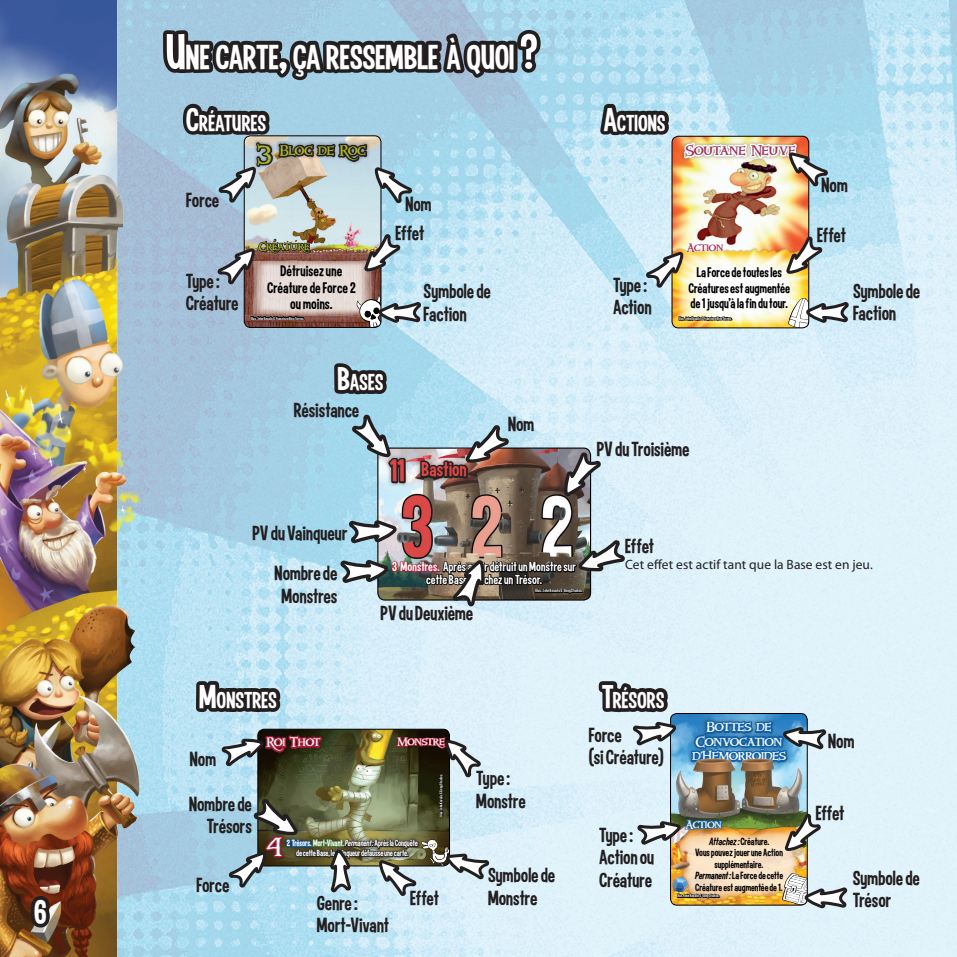
<style>
.page{position:relative;width:957px;height:957px;background:#fff}
.page>*{position:absolute;margin:0;border:0;box-sizing:border-box;transform-origin:0 0}
.t1{font:37.8px "Curse Casual JVE";letter-spacing:-.005em;color:#fff}
.t2{font:36px "Curse Casual JVE";color:#fff}
.t3{font:33.75px "Curse Casual JVE";color:#db4847}
.t4{font:25.2px "Curse Casual JVE";color:#fff}
.t5{font:22.8px "Quasimodo";color:#afbb25}
.t6{font:22.8px "Quasimodo";color:#fff}
.t7{font:22.35px/22.5px "Curse Casual JVE";color:#231f20}
.t8{font:21.9px "Curse Casual JVE";letter-spacing:.005em;color:#db4847}
.t9{font:16.65px/16.6px "Curse Casual JVE";letter-spacing:.01em;color:#000001;text-align:center}
.t10{font:15.15px/15.1px "Curse Casual JVE";color:#000001;text-align:center}
.t11{font:14.4px/12.6px "Curse Casual JVE";letter-spacing:.01em;color:#fff;text-align:center}
.t12{font:13.65px "Quasimodo";letter-spacing:-.02em;color:#9e2d55}
.t13{font:13.65px "Quasimodo";letter-spacing:-.01em;color:#afbb25}
.t14{font:13.5px "Myriad Pro";letter-spacing:.005em;color:#231f20}
.t15{font:12.9px/14.4px "Quasimodo";letter-spacing:-.015em;color:#fff;text-align:center}
.t16{font:12.15px "Quasimodo";letter-spacing:-.015em;color:#fff}
.t17{font:11.4px/11.4px "Curse Casual JVE";color:#000001;text-align:center}
.t18{font:10.65px "Quasimodo";letter-spacing:-.02em;color:#fff}
.t19{font:10.65px "Quasimodo";letter-spacing:-.025em;color:#afbb25}
.t20{font:10.65px "Quasimodo";letter-spacing:-.01em;color:#9e2d55}
.t21{font:9.9px/9.9px "Curse Casual JVE";letter-spacing:-.01em;color:#fff;text-align:center;scale:.95 1}
.t22{font:5.1px "Curse Casual JVE";letter-spacing:.025em;color:#fff}
.t23{font:4.5px "Curse Casual JVE";letter-spacing:.02em;color:#fff}
.s1{font-size:54px}
.s2{font-size:36px}
.s3{font-style:italic}
</style>
<div class="page">
<img style="left:166px;top:0;width:791px;height:957px">
<img style="left:0;top:0;width:166px;height:957px">
<svg style="left:26px;top:892px;width:27px;height:41px"></svg>
<img style="left:246px;top:206px;width:133px;height:26px">
<img style="left:244px;top:232px;width:135px;height:95px">
<svg style="left:251px;top:315px;width:54px;height:8px"></svg>
<svg style="left:362px;top:232px;width:41px;height:41px;background:#a1aeb0"></svg>
<svg style="left:159px;top:2px;width:385px;height:204px;background:#8eaab9"></svg>
<svg style="left:356px;top:295px;width:68px;height:32px"></svg>
<img style="left:673px;top:136px;width:134px;height:96px">
<img style="left:672px;top:232px;width:135px;height:96px">
<svg style="left:678px;top:315px;width:55px;height:8px"></svg>
<div style="left:671px;top:136px;width:138px;height:192px;border:1px solid #000;border-radius:6px"></div>
<svg style="left:783px;top:234px;width:42px;height:41px;background:#bba38e"></svg>
<svg style="left:644px;top:238px;width:81px;height:52px"></svg>
<svg style="left:595px;top:71px;width:79px;height:97px;background:#9bb7c4"></svg>
<svg style="left:682px;top:20px;width:148px;height:169px;background:#b8d3d9"></svg>
<svg style="left:788px;top:297px;width:63px;height:31px"></svg>
<img style="left:672px;top:713px;width:135px;height:96px">
<img style="left:670px;top:809px;width:136px;height:96px">
<svg style="left:677px;top:893px;width:43px;height:7px"></svg>
<img style="left:672px;top:755px;width:134px;height:43px">
<img style="left:746px;top:783px;width:21px;height:7px">
<div style="left:670px;top:713px;width:138px;height:192px;border:1px solid #000;border-radius:6px"></div>
<svg style="left:782px;top:811px;width:41px;height:41px;background:#9fa08e"></svg>
<svg style="left:635px;top:815px;width:89px;height:32px;background:#a5a498"></svg>
<svg style="left:782px;top:873px;width:68px;height:38px"></svg>
<svg style="left:320px;top:336px;width:72px;height:64px;background:#7fa0af"></svg>
<img style="left:337px;top:412px;width:289px;height:196px">
<svg style="left:595px;top:677px;width:84px;height:71px;background:#9ba7ae"></svg>
<svg style="left:192px;top:641px;width:298px;height:257px;background:#9cacab"></svg>
<svg style="left:215px;top:236px;width:97px;height:51px;background:#a39b9b"></svg>
<svg style="left:688px;top:716px;width:140px;height:67px;background:#6490b0"></svg>
<h2 class="t2" style="left:34px;top:893px;width:14px">6</h2>
<h1 class="t1" style="left:166px;top:37px;width:373px"><span class="s1">U</span>NECARTE<span class="s1">,</span> ÇARESSEMBLE ÀQUOI <span class="s1">?</span></h1>
<p class="t4" style="left:186px;top:110px;width:81px"><span class="s2">C</span>RÉATURES</p>
<p class="t4" style="left:603px;top:110px;width:63px"><span class="s2">A</span>CTIONS</p>
<p class="t5" style="left:258px;top:139px;width:15px">3</p>
<p class="t13" style="left:280px;top:141px;width:88px">Bloc de Roc</p>
<p class="t12" style="left:685px;top:141px;width:111px">Soutane Neuve</p>
<p class="t7" style="left:186px;top:189px;width:34px">Force</p>
<p class="t7" style="left:405px;top:192px;width:28px">Nom</p>
<p class="t7" style="left:821px;top:174px;width:28px">Nom</p>
<p class="t19" style="left:259px;top:239px;width:53px">Creature</p>
<p class="t7" style="left:395px;top:221px;width:30px">Effet</p>
<p class="t20" style="left:686px;top:240px;width:38px">Action</p>
<p class="t7" style="left:817px;top:224px;width:30px">Effet</p>
<p class="t9" style="left:267px;top:262px;width:90px">Détruisez une<br>Créature de Force 2 ou moins.</p>
<p class="t7" style="left:186px;top:269px;width:54px">Type :<br>Créature</p>
<p class="t7" style="left:423px;top:280px;width:69px">Symbole de<br>Faction</p>
<p class="t23" style="left:251px;top:316px;width:55px">Illus. John Kovalic &amp; Francisco Rico Torres.</p>
<p class="t7" style="left:613px;top:273px;width:40px">Type :<br>Action</p>
<p class="t10" style="left:688px;top:265px;width:103px">La Force de toutes les<br>Créatures est augmentée de 1 jusqu’à la fin du tour.</p>
<p class="t23" style="left:679px;top:316px;width:55px">Illus. John Kovalic &amp; Francisco Rico Torres.</p>
<p class="t7" style="left:853px;top:279px;width:69px">Symbole de<br>Faction</p>
<p class="t4" style="left:337px;top:369px;width:47px"><span class="s2">B</span>ASES</p>
<p class="t7" style="left:294px;top:399px;width:67px">Résistance</p>
<h3 class="t3" style="left:389px;top:453px;width:17px">11</h3>
<p class="t8" style="left:421px;top:458px;width:46px">Bastion</p>
<p class="t7" style="left:508px;top:413px;width:28px">Nom</p>
<p class="t7" style="left:597px;top:437px;width:94px">PV du Troisième</p>
<p class="t7" style="left:252px;top:522px;width:97px">PV du Vainqueur</p>
<p class="t7" style="left:275px;top:562px;width:64px;text-align:center">Nombre de<br>Monstres</p>
<p class="t11" style="left:392px;top:560px;width:185px">3 Monstres. Après avoir détruit un Monstre sur cette Base, piochez un Trésor.</p>
<p class="t7" style="left:380px;top:601px;width:94px">PV du Deuxième</p>
<p class="t22" style="left:535px;top:588px;width:49px">Illus. John Kovalic &amp; Gong Studios.</p>
<p class="t7" style="left:625px;top:534px;width:30px">Effet</p>
<p class="t14" style="left:625px;top:556px;width:249px">Cet effet est actif tant que la Base est en jeu.</p>
<p class="t4" style="left:199px;top:687px;width:78px"><span class="s2">M</span>ONSTRES</p>
<p class="t4" style="left:602px;top:687px;width:63px"><span class="s2">T</span>RÉSORS</p>
<p class="t7" style="left:189px;top:737px;width:64px;line-height:44.7px">Nom<br>Nombre de</p>
<p class="t7" style="left:207px;top:815px;width:46px">Trésors</p>
<p class="t7" style="left:196px;top:874px;width:34px">Force</p>
<p class="t16" style="left:266px;top:734px;width:56px">Roi Thot</p>
<p class="t18" style="left:397px;top:734px;width:49px">Monstre</p>
<p class="t23" style="left:439px;top:816px;width:44px;rotate:-90deg">Illus. John Kovalic &amp; Gong Studios.</p>
<p class="t6" style="left:266px;top:831px;width:17px">4</p>
<p class="t21" style="left:287px;top:838px;width:139px">2 Trésors. Mort-Vivant.<span class="s3">Permanent:</span>Après la Conquête de cette Base, le Vainqueur défausse une carte.</p>
<p class="t7" style="left:317px;top:891px;width:74px">Genre :<br>Mort-Vivant</p>
<p class="t7" style="left:410px;top:886px;width:30px">Effet</p>
<p class="t7" style="left:476px;top:767px;width:51px">Type :<br>Monstre</p>
<p class="t7" style="left:488px;top:864px;width:69px">Symbole de<br>Monstre</p>
<p class="t7" style="left:589px;top:723px;width:76px">Force<br>(si Créature)</p>
<p class="t15" style="left:692px;top:720px;width:95px">Bottes de<br>Convocation d’Hemorroides</p>
<p class="t7" style="left:599px;top:823px;width:56px">Type :<br>Action ou<br>Créature</p>
<p class="t18" style="left:685px;top:817px;width:38px">Action</p>
<p class="t17" style="left:694px;top:835px;width:90px"><span class="s3">Attachez:</span>Créature.<br>Vous pouvez jouer une Action supplémentaire.<br><span class="s3">Permanent:</span>La Force de cette<br>Créature est augmentée de 1.</p>
<p class="t23" style="left:677px;top:893px;width:44px">Illus. John Kovalic &amp; Gong Studios.</p>
<p class="t7" style="left:828px;top:729px;width:28px">Nom</p>
<p class="t7" style="left:815px;top:801px;width:30px">Effet</p>
<p class="t7" style="left:852px;top:866px;width:69px">Symbole de<br>Trésor</p>
</div>
